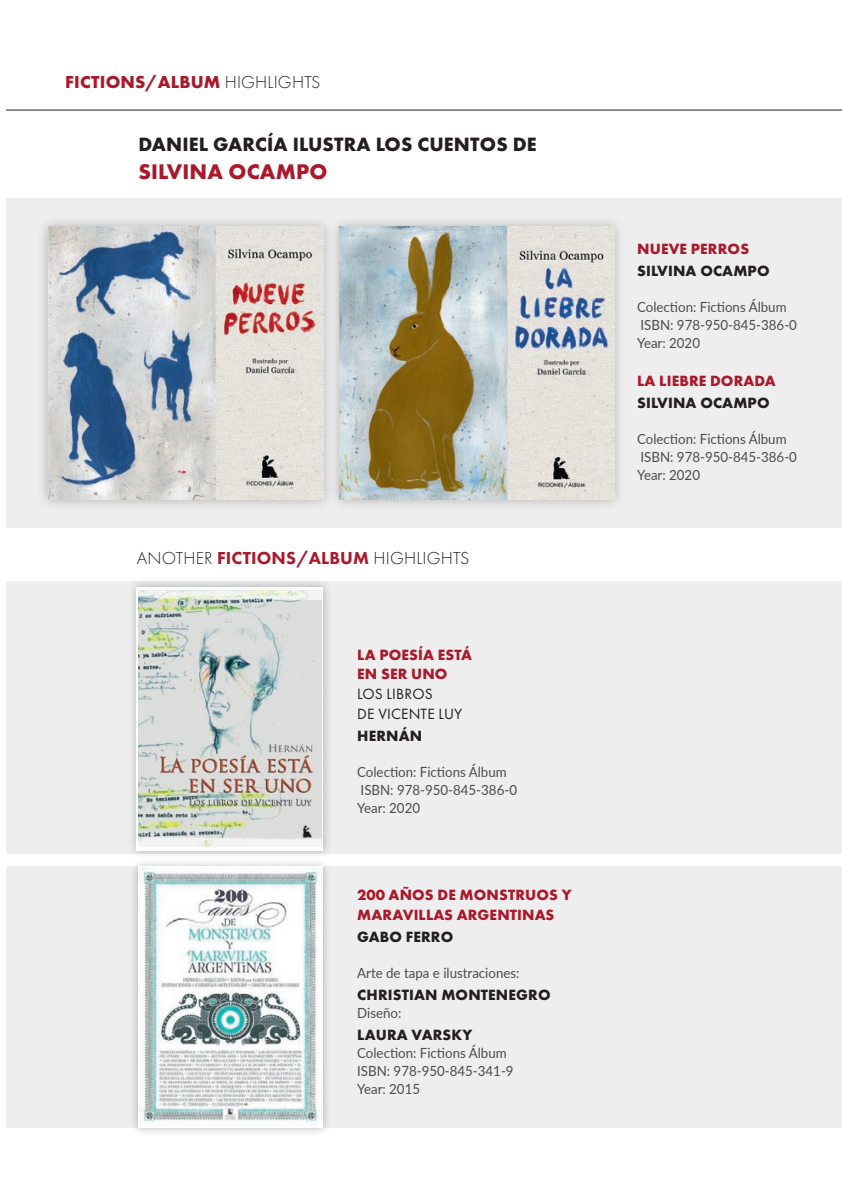
<style>
.page{position:relative;width:842px;height:1191px;background:#fff}
.page>*{position:absolute;margin:0;border:0;box-sizing:border-box;transform-origin:0 0}
.t1{font:700 22px "Futura PT";letter-spacing:.01em;color:#ab182a}
.t2{font:700 20px "Futura PT";letter-spacing:.01em;color:#231f20}
.t3{font:300 18px "Futura PT";letter-spacing:.01em;color:#231f20}
.t4{font:700 18px "Futura PT";letter-spacing:.01em;color:#ab182a}
.t5{font:700 15.4px/19.6px "Futura PT";letter-spacing:.01em;color:#ab182a}
.t6{font:700 15.4px "Futura PT";letter-spacing:.01em;color:#231f20}
.t7{font:15.4px/19.6px "Futura PT";letter-spacing:.01em;color:#231f20}
.t8{font:14px/18px "Lato";color:#4b4c4d;scale:.95 1}
.s1{font-weight:300;color:#231f20}
.s2{font-weight:800;color:#ab182a}
</style>
<div class="page">
<div style="left:0;top:198px;width:842px;height:330px;background:#eeeeef"></div>
<div style="left:0;top:582px;width:842px;height:272px;background:#eeeeef"></div>
<div style="left:0;top:866px;width:842px;height:261px;background:#eeeeef"></div>
<hr style="left:0;top:110px;width:842px;height:1px;background:#231f20">
<div style="left:37px;top:215px;width:297px;height:296px;background:#231f20;opacity:.3"></div>
<img style="left:48px;top:227px;width:275px;height:273px">
<div style="left:328px;top:216px;width:298px;height:295px;background:#231f20;opacity:.3"></div>
<img style="left:340px;top:227px;width:274px;height:273px">
<div style="left:127px;top:577px;width:206px;height:282px;background:#231f20;opacity:.3"></div>
<svg style="left:137px;top:587px;width:186px;height:263px;background:#fafafa"></svg>
<img style="left:138px;top:590px;width:183px;height:257px">
<div style="left:129px;top:858px;width:203px;height:278px;background:#231f20;opacity:.3"></div>
<div style="left:138px;top:866px;width:185px;height:261px;background:#fff"></div>
<img style="left:140px;top:867px;width:181px;height:257px">
<div style="left:0;top:0;width:6px;height:1191px;background:#fff"></div>
<p class="t4" style="left:65px;top:70px;width:257px">FICTIONS/ALBUM <span class="s1">HIGHLIGHTS</span></p>
<h2 class="t2" style="left:138px;top:132px;width:400px">DANIEL GARCÍA ILUSTRA LOS CUENTOS DE</h2>
<h1 class="t1" style="left:138px;top:158px;width:191px">SILVINA OCAMPO</h1>
<p class="t3" style="left:137px;top:548px;width:334px">ANOTHER <span class="s2">FICTIONS/ALBUM</span> HIGHLIGHTS</p>
<p class="t5" style="left:357px;top:644px;width:116px">LA POESÍA ESTÁ<br>EN SER UNO</p>
<p class="t7" style="left:357px;top:684px;width:107px">LOS LIBROS<br>DE VICENTE LUY</p>
<p class="t6" style="left:357px;top:725px;width:67px">HERNÁN</p>
<p class="t8" style="left:357px;top:762px;width:170px">Colection: Fictions Álbum<br>ISBN: 978-950-845-386-0<br>Year: 2020</p>
<p class="t5" style="left:357px;top:884px;width:216px">200 AÑOS DE MONSTRUOS Y<br>MARAVILLAS ARGENTINAS</p>
<p class="t6" style="left:357px;top:926px;width:98px">GABO FERRO</p>
<p class="t8" style="left:357px;top:963px;width:172px">Arte de tapa e ilustraciones:</p>
<p class="t6" style="left:357px;top:984px;width:195px">CHRISTIAN MONTENEGRO</p>
<p class="t8" style="left:357px;top:1003px;width:48px">Diseño:</p>
<p class="t6" style="left:357px;top:1024px;width:117px">LAURA VARSKY</p>
<p class="t8" style="left:357px;top:1043px;width:166px">Colection: Fictions Álbum<br>ISBN: 978-950-845-341-9<br>Year: 2015</p>
<p class="t5" style="left:637px;top:238px;width:113px">NUEVE PERROS</p>
<p class="t6" style="left:637px;top:261px;width:134px">SILVINA OCAMPO</p>
<p class="t8" style="left:637px;top:297px;width:170px">Colection: Fictions Álbum<br>ISBN: 978-950-845-386-0<br>Year: 2020</p>
<p class="t5" style="left:637px;top:370px;width:140px">LA LIEBRE DORADA</p>
<p class="t6" style="left:637px;top:393px;width:134px">SILVINA OCAMPO</p>
<p class="t8" style="left:637px;top:429px;width:170px">Colection: Fictions Álbum<br>ISBN: 978-950-845-386-0<br>Year: 2020</p>
</div>
